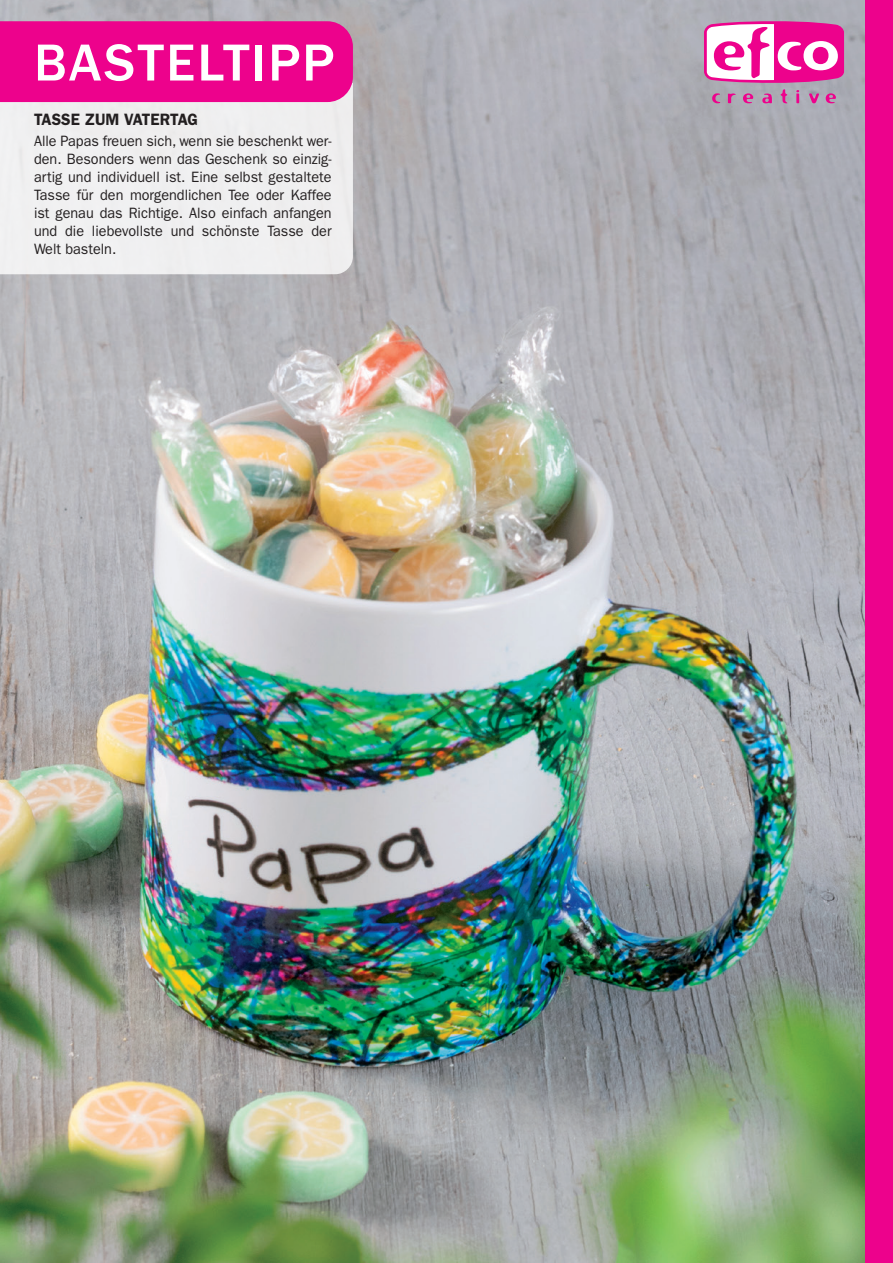
<style>
.page{position:relative;width:893px;height:1263px;background:#fff}
.page>*{position:absolute;margin:0;border:0;box-sizing:border-box;transform-origin:0 0}
.t1{font:500 53.85px "Franklin Gothic";letter-spacing:.04em;color:#fff}
.t2{font:600 16.5px "Franklin Gothic";color:#231f20;scale:.96 1}
.t3{font:15px/18px "Franklin Gothic";color:#231f20;text-align:justify;scale:.96 1}
</style>
<div class="page">
<img style="left:0;top:0;width:865px;height:1263px">
<div style="left:865px;top:0;width:28px;height:1263px;background:#ed028c"></div>
<svg style="left:704px;top:21px;width:140px;height:62px"></svg>
<svg style="left:743px;top:93px;width:10px;height:10px"></svg>
<svg style="left:781px;top:89px;width:6px;height:14px"></svg>
<svg style="left:728px;top:93px;width:8px;height:10px"></svg>
<svg style="left:809px;top:93px;width:10px;height:10px"></svg>
<svg style="left:712px;top:93px;width:8px;height:10px"></svg>
<svg style="left:762px;top:94px;width:10px;height:9px"></svg>
<svg style="left:796px;top:90px;width:3px;height:13px"></svg>
<svg style="left:826px;top:93px;width:10px;height:10px"></svg>
<div style="left:0;top:102px;width:353px;height:172px;background:#efeff0"></div>
<div style="left:0;top:21px;width:353px;height:81px;background:#ed028c"></div>
<h1 class="t1" style="left:34px;top:29px;width:302px">BASTELTIPP</h1>
<p class="t2" style="left:34px;top:110px;width:172px">TASSE ZUM VATERTAG</p>
<p class="t3" style="left:34px;top:132px;width:312px">Alle Papas freuen sich, wenn sie beschenkt wer&shy;den. Besonders wenn das Geschenk so einzig&shy;artig und individuell ist. Eine selbst gestaltete Tasse für den morgendlichen Tee oder Kaffee ist genau das Richtige. Also einfach anfangen und die liebevollste und schönste Tasse der Welt basteln.</p>
</div>
